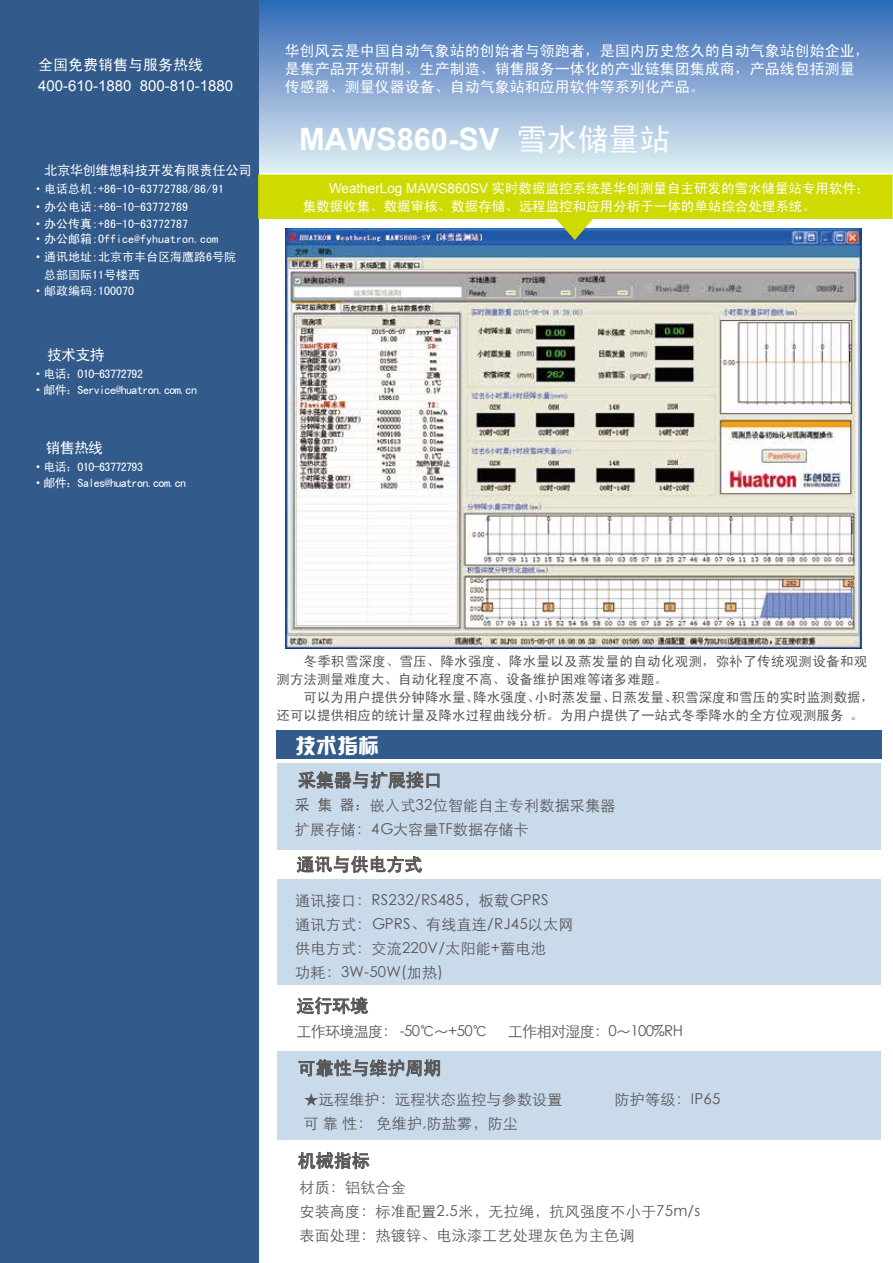
<style>
.page{position:relative;width:893px;height:1263px;background:#fff}
.page>*{position:absolute;margin:0;border:0;box-sizing:border-box;transform-origin:0 0}
.t1{font:700 30.75px "Arial";color:#fff}
.t2{font:21px "H Yk 2 gj";color:#fff}
.t3{font:18px "Sim Hei";color:#595757}
.t4{font:15px/24px "ST Xihei";letter-spacing:.015em;color:#595757}
.t5{font:15px/18px "Sim Hei";color:#fff}
.t6{font:15px "ST Xihei";letter-spacing:-.045em;color:#595757}
.t7{font:15px "Arial";color:#fff}
.t8{font:13.5px/18px "Sim Hei";color:#595757}
.t9{font:13.5px/18px "Sim Hei";color:#fff}
.t10{font:13.5px/18px "Sim Hei";letter-spacing:.025em;color:#595757}
.t11{font:13.5px "Sim Hei";letter-spacing:-.04em;color:#fff}
.t12{font:12px/17.5px "Sim Hei";color:#fff}
.t13{font:12px/16.5px "Sim Hei";letter-spacing:-.05em;color:#fff}
.s1{font-family:"Sim Hei";font-weight:400}
.s2{font-family:"Arial"}
.s3{font-family:"Sim Hei"}
</style>
<div class="page">
<img style="left:286px;top:240px;width:575px;height:408px">
<div style="left:258px;top:0;width:635px;height:172px;background:linear-gradient(to bottom,#3168b6,#e1edf3)"></div>
<div style="left:0;top:0;width:258px;height:1263px;background:#325a8b"></div>
<svg style="left:258px;top:175px;width:635px;height:65px;background:#bdcd42"></svg>
<div style="left:277px;top:879px;width:604px;height:106px;background:#c9daeb"></div>
<div style="left:277px;top:763px;width:604px;height:86px;background:#c9daeb"></div>
<svg style="left:298px;top:771px;width:142px;height:18px"></svg>
<div style="left:277px;top:730px;width:605px;height:29px;background:#325a8b"></div>
<div style="left:277px;top:1051px;width:604px;height:89px;background:#c9daeb"></div>
<svg style="left:296px;top:849px;width:126px;height:24px"></svg>
<svg style="left:296px;top:997px;width:72px;height:17px"></svg>
<svg style="left:298px;top:1059px;width:142px;height:18px"></svg>
<svg style="left:298px;top:1152px;width:72px;height:17px"></svg>
<p class="t5" style="left:38px;top:56px;width:166px">全国免费销售与服务热线</p>
<p class="t7" style="left:38px;top:76px;width:197px">400-610-1880 800-810-1880</p>
<p class="t11" style="left:44px;top:164px;width:209px">北京华创维想科技开发有限责任公司</p>
<p class="t12" style="left:32px;top:180px;width:193px">·电话总机:+86-10-63772788/86/91 ·办公电话:+86-10-63772789<br>·办公传真:+86-10-63772787</p>
<p class="t12" style="left:32px;top:230px;width:187px">·办公邮箱:Office@fyhuatron.com</p>
<p class="t12" style="left:32px;top:248px;width:205px">·通讯地址:北京市丰台区海鹰路6号院</p>
<p class="t12" style="left:44px;top:266px;width:97px">总部国际11号楼西</p>
<p class="t12" style="left:32px;top:282px;width:103px">·邮政编码:100070</p>
<p class="t5" style="left:47px;top:345px;width:59px">技术支持</p>
<p class="t13" style="left:32px;top:365px;width:166px">·电话：010-63772792<br>·邮件：Service@huatron.com.cn</p>
<p class="t5" style="left:46px;top:438px;width:59px">销售热线</p>
<p class="t13" style="left:32px;top:458px;width:156px">·电话：010-63772793<br>·邮件：Sales@huatron.com.cn</p>
<p class="t5" style="left:285px;top:41px;width:586px">华创风云是中国自动气象站的创始者与领跑者，是国内历史悠久的自动气象站创始企业，是集产品开发研制、生产制造、销售服务一体化的产业链集团集成商，产品线包括测量传感器、测量仪器设备、自动气象站和应用软件等系列化产品。</p>
<h1 class="t1" style="left:299px;top:119px;width:373px">MAWS860-SV <span class="s1">雪水储量站</span></h1>
<p class="t9" style="left:303px;top:179px;width:568px;text-indent:26px"><span class="s2">WeatherLog MAWS860SV</span> 实时数据监控系统是华创测量自主研发的雪水储量站专用软件；集数据收集、数据审核、数据存储、远程监控和应用分析于一体的单站综合处理系统。</p>
<p class="t10" style="left:277px;top:653px;width:592px;text-indent:27px">冬季积雪深度、雪压、降水强度、降水量以及蒸发量的自动化观测，弥补了传统观测设备和观测方法测量难度大、自动化程度不高、设备维护困难等诸多难题。</p>
<p class="t8" style="left:277px;top:689px;width:599px;text-indent:27px">可以为用户提供分钟降水量、降水强度、小时蒸发量、日蒸发量、积雪深度和雪压的实时监测数据，还可以提供相应的统计量及降水过程曲线分析。为用户提供了一站式冬季降水的全方位观测服务 。</p>
<h2 class="t2" style="left:295px;top:735px;width:85px">技术指标</h2>
<p class="t3" style="left:298px;top:771px;width:145px">采集器与扩展接口</p>
<p class="t4" style="left:295px;top:793px;width:322px"><span class="s3">采 集 器：</span>嵌入式32位智能自主专利数据采集器扩展存储：4G大容量TF数据存储卡</p>
<p class="t3" style="left:296px;top:855px;width:127px">通讯与供电方式</p>
<p class="t4" style="left:295px;top:888px;width:280px">通讯接口：RS232/RS485，板载GPRS<br>通讯方式：GPRS、有线直连/RJ45以太网供电方式：交流220V/太阳能+蓄电池<br>功耗：3W-50W(加热)</p>
<p class="t3" style="left:296px;top:997px;width:73px">运行环境</p>
<p class="t6" style="left:296px;top:1020px;width:192px">工作环境温度： -50℃～+50℃</p>
<p class="t6" style="left:508px;top:1020px;width:176px">工作相对湿度：0～100%RH</p>
<p class="t3" style="left:298px;top:1059px;width:145px">可靠性与维护周期</p>
<p class="t4" style="left:304px;top:1086px;width:260px">★远程维护：远程状态监控与参数设置</p>
<p class="t4" style="left:615px;top:1086px;width:107px">防护等级：IP65</p>
<p class="t4" style="left:304px;top:1110px;width:216px">可 靠 性： 免维护,防盐雾，防尘</p>
<p class="t3" style="left:298px;top:1151px;width:73px">机械指标</p>
<p class="t4" style="left:299px;top:1174px;width:402px">材质：铝钛合金<br>安装高度：标准配置2.5米，无拉绳，抗风强度不小于75m/s表面处理：热镀锌、电泳漆工艺处理灰色为主色调</p>
</div>
